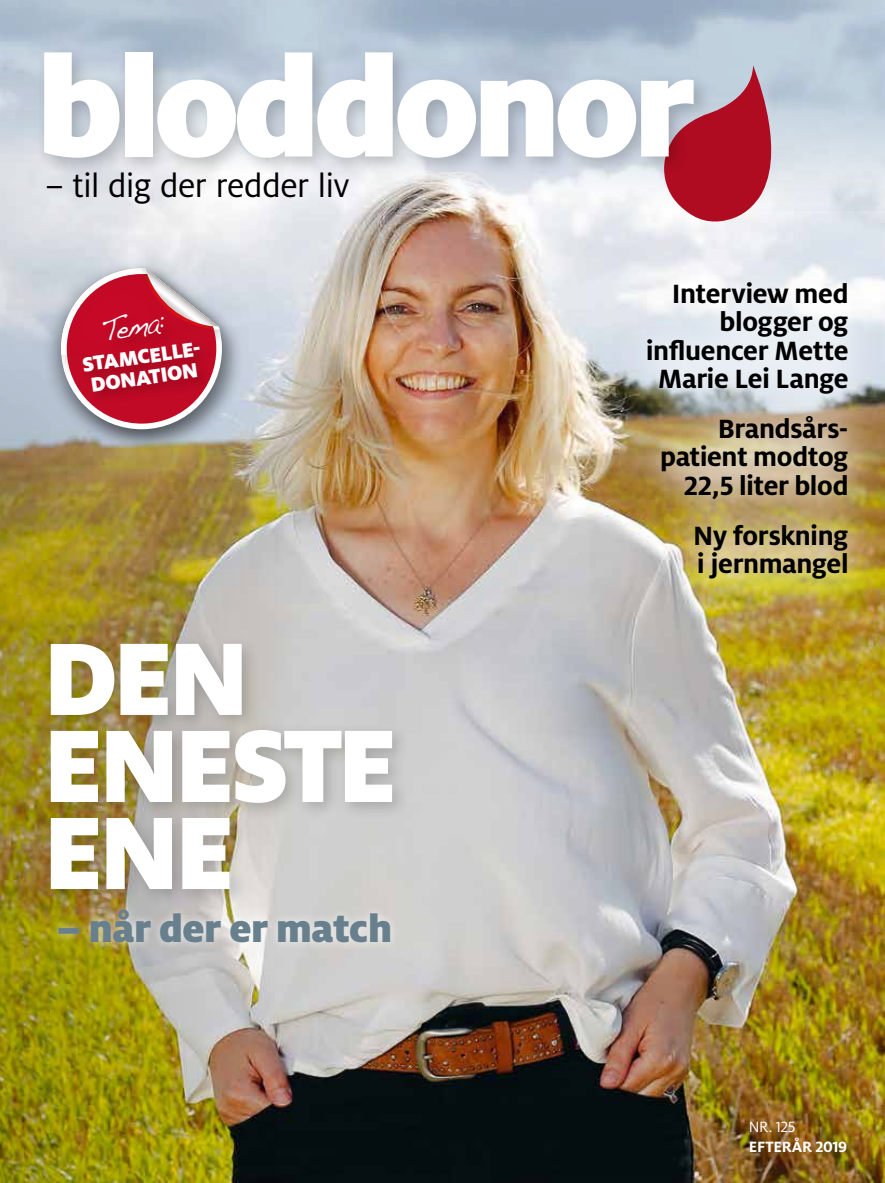
<style>
.page{position:relative;width:885px;height:1183px;background:#fff}
.page>*{position:absolute;margin:0;border:0;box-sizing:border-box;transform-origin:0 0}
.t1{font:900 153px "Milo OT";letter-spacing:-.045em;color:#fff}
.t2{font:900 114px/87px "Milo OT";letter-spacing:-.05em;color:#fff}
.t3{font:900 42.15px "Milo OT";letter-spacing:-.01em;color:#68808d}
.t4{font:36px "Milo OT";letter-spacing:-.015em;color:#000}
.t5{font:31.5px "Handwriting Dakota";color:#fff;scale:.82 1}
.t6{font:700 29.25px/28.5px "Milo OT";letter-spacing:-.015em;color:#000;text-align:right}
.t7{font:900 22.5px/21px "Milo OT";color:#fff}
.t8{font:700 16.5px "Milo OT";letter-spacing:-.015em;color:#fff}
.t9{font:16.5px "Milo OT";color:#fff}
</style>
<div class="page">
<img style="left:279px;top:210px;width:605px;height:972px">
<img style="left:0;top:210px;width:279px;height:972px">
<div style="left:41px;top:260px;width:189px;height:189px;background:#000;opacity:.3"></div>
<div style="left:56px;top:263px;width:189px;height:189px;background:#000;opacity:.4"></div>
<div style="left:56px;top:263px;width:175px;height:117px;background:#000;opacity:.4"></div>
<svg style="left:60px;top:268px;width:163px;height:162px;background:#c38c9a"></svg>
<div style="left:80px;top:311px;width:134px;height:95px;background:#000;opacity:.2"></div>
<svg style="left:0;top:0;width:884px;height:210px;background:#c3cfda"></svg>
<svg style="left:662px;top:65px;width:124px;height:159px;background:#c06575"></svg>
<div style="left:36px;top:44px;width:678px;height:133px;background:#000;opacity:.2"></div>
<div style="left:608px;top:244px;width:276px;height:373px;background:#fff;opacity:.6"></div>
<div style="left:49px;top:900px;width:350px;height:51px;background:#fff;opacity:.75"></div>
<div style="left:41px;top:634px;width:370px;height:273px;background:#000;opacity:.2"></div>
<h1 class="t1" style="left:37px;top:19px;width:659px">bloddonor</h1>
<p class="t4" style="left:45px;top:166px;width:306px">– til dig der redder liv</p>
<p class="t5" style="left:99px;top:311px;width:77px;rotate:-8deg">Tema:</p>
<p class="t7" style="left:81px;top:354px;width:124px;rotate:-8deg">STAMCELLE-<br>DONATION</p>
<h2 class="t2" style="left:43px;top:634px;width:356px">DEN<br>ENESTE<br>ENE</h2>
<h3 class="t3" style="left:57px;top:904px;width:337px">– når der er match</h3>
<p class="t6" style="left:645px;top:279px;width:204px">Interview med blogger og influencer Mette<br>Marie Lei Lange</p>
<p class="t6" style="left:660px;top:414px;width:190px">Brandsårs&shy;patient modtog<br>22,5 liter blod</p>
<p class="t6" style="left:693px;top:521px;width:157px;text-align:left">Ny forskning i jernmangel</p>
<p class="t9" style="left:748px;top:1117px;width:48px">NR. 125</p>
<p class="t8" style="left:748px;top:1136px;width:100px">EFTERÅR 2019</p>
</div>
